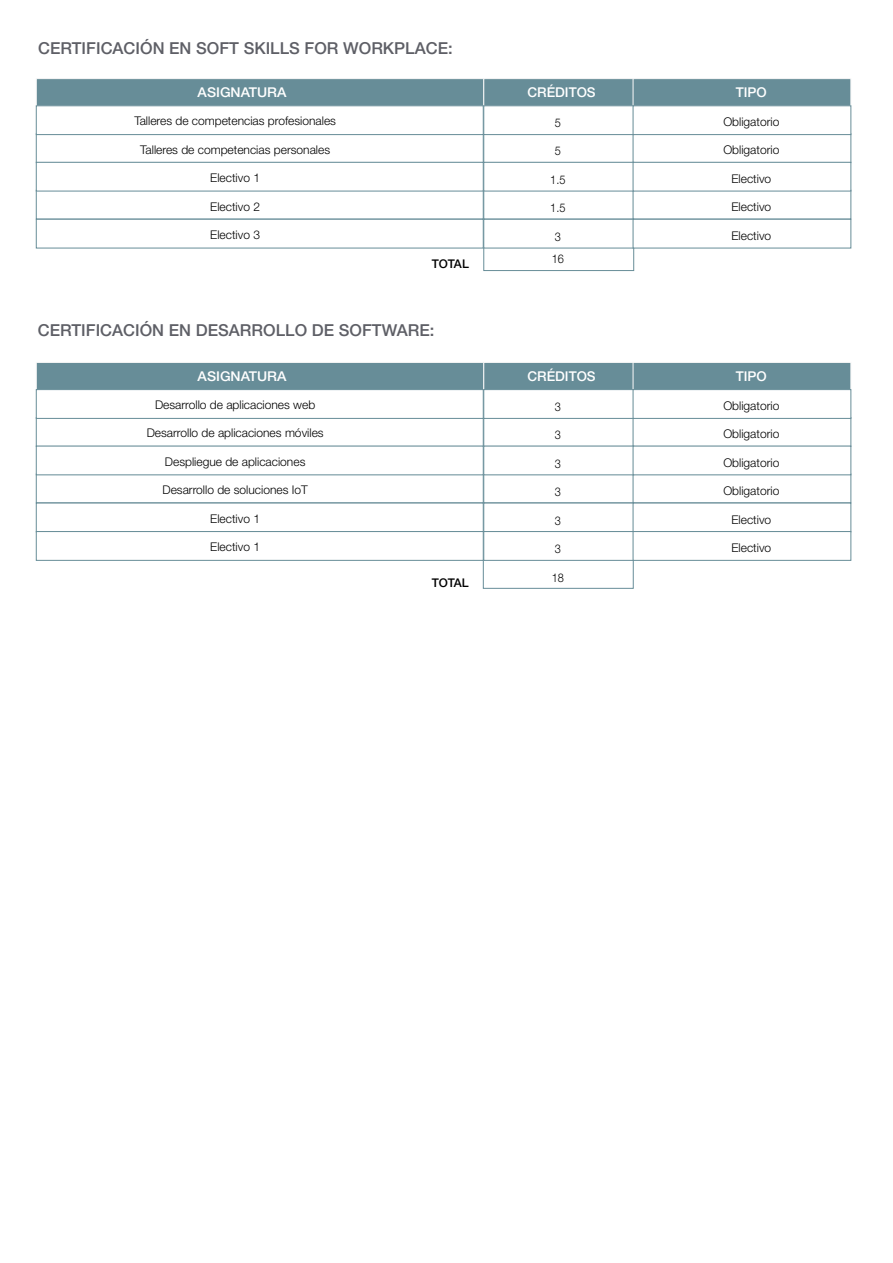
<style>
.page{position:relative;width:893px;height:1263px;background:#fff}
.page>*{position:absolute;margin:0;border:0;box-sizing:border-box;transform-origin:0 0}
.t1{font:500 16.5px "Helvetica Neue";color:#5e5f66}
.t2{font:500 13.5px "Helvetica Neue";color:#fff}
.t3{font:500 13.5px "Helvetica Neue";color:#fff;scale:1.04 1}
.t4{font:300 12px "Helvetica Neue";color:#000}
.t5{font:300 12px/22.5px "Helvetica Neue";color:#000;scale:.91 1}
.t6{font:500 12px "Helvetica Neue";color:#000}
</style>
<div class="page">
<div style="left:483px;top:241px;width:151px;height:30px;background:#fff;border:1px solid #678d98"></div>
<div style="left:36px;top:78px;width:448px;height:29px;background:#678d98;border:1px solid #f7f7f7"></div>
<div style="left:483px;top:78px;width:151px;height:29px;background:#678d98;border:1px solid #f7f7f7"></div>
<div style="left:633px;top:78px;width:218px;height:29px;background:#678d98;border:1px solid #f7f7f7"></div>
<div style="left:36px;top:105px;width:448px;height:30px;background:#fff;border:1px solid #678d98"></div>
<div style="left:483px;top:105px;width:151px;height:30px;background:#fff;border:1px solid #678d98"></div>
<div style="left:633px;top:105px;width:218px;height:30px;background:#fff;border:1px solid #678d98"></div>
<div style="left:36px;top:162px;width:448px;height:29px;background:#fff;border:1px solid #678d98"></div>
<div style="left:483px;top:162px;width:151px;height:29px;background:#fff;border:1px solid #678d98"></div>
<div style="left:633px;top:162px;width:218px;height:29px;background:#fff;border:1px solid #678d98"></div>
<div style="left:36px;top:219px;width:448px;height:29px;background:#fff;border:1px solid #678d98"></div>
<div style="left:483px;top:219px;width:151px;height:29px;background:#fff;border:1px solid #678d98"></div>
<div style="left:633px;top:219px;width:218px;height:29px;background:#fff;border:1px solid #678d98"></div>
<div style="left:36px;top:362px;width:448px;height:28px;background:#678d98;border:1px solid #f7f7f7"></div>
<div style="left:483px;top:362px;width:151px;height:28px;background:#678d98;border:1px solid #f7f7f7"></div>
<div style="left:633px;top:362px;width:218px;height:28px;background:#678d98;border:1px solid #f7f7f7"></div>
<div style="left:36px;top:389px;width:448px;height:30px;background:#fff;border:1px solid #678d98"></div>
<div style="left:483px;top:389px;width:151px;height:30px;background:#fff;border:1px solid #678d98"></div>
<div style="left:633px;top:389px;width:218px;height:30px;background:#fff;border:1px solid #678d98"></div>
<div style="left:36px;top:474px;width:448px;height:29px;background:#fff;border:1px solid #678d98"></div>
<div style="left:483px;top:474px;width:151px;height:29px;background:#fff;border:1px solid #678d98"></div>
<div style="left:633px;top:474px;width:218px;height:29px;background:#fff;border:1px solid #678d98"></div>
<div style="left:36px;top:446px;width:448px;height:29px;background:#fff;border:1px solid #678d98"></div>
<div style="left:483px;top:446px;width:151px;height:29px;background:#fff;border:1px solid #678d98"></div>
<div style="left:633px;top:446px;width:218px;height:29px;background:#fff;border:1px solid #678d98"></div>
<div style="left:483px;top:559px;width:151px;height:30px;background:#fff;border:1px solid #678d98"></div>
<div style="left:36px;top:531px;width:448px;height:30px;background:#fff;border:1px solid #678d98"></div>
<div style="left:483px;top:531px;width:151px;height:30px;background:#fff;border:1px solid #678d98"></div>
<div style="left:633px;top:531px;width:218px;height:30px;background:#fff;border:1px solid #678d98"></div>
<h1 class="t1" style="left:38px;top:38px;width:416px">CERTIFICACIÓN EN SOFT SKILLS FOR WORKPLACE:</h1>
<p class="t3" style="left:198px;top:84px;width:87px">ASIGNATURA</p>
<p class="t4" style="left:134px;top:113px;width:203px">Talleres de competencias profesionales</p>
<p class="t4" style="left:140px;top:142px;width:191px">Talleres de competencias personales</p>
<p class="t4" style="left:210px;top:170px;width:51px">Electivo 1</p>
<p class="t4" style="left:210px;top:199px;width:51px">Electivo 2</p>
<p class="t4" style="left:210px;top:227px;width:51px">Electivo 3</p>
<p class="t6" style="left:432px;top:257px;width:39px">TOTAL</p>
<h1 class="t1" style="left:38px;top:321px;width:398px">CERTIFICACIÓN EN DESARROLLO DE SOFTWARE:</h1>
<p class="t2" style="left:527px;top:84px;width:70px">CRÉDITOS</p>
<p class="t5" style="left:555px;top:111px;width:8px">5</p>
<p class="t5" style="left:555px;top:139px;width:8px">5</p>
<p class="t5" style="left:550px;top:168px;width:18px">1.5</p>
<p class="t5" style="left:550px;top:196px;width:18px">1.5</p>
<p class="t5" style="left:552px;top:225px;width:15px">3<br>16</p>
<p class="t3" style="left:198px;top:368px;width:87px">ASIGNATURA</p>
<p class="t2" style="left:527px;top:368px;width:70px">CRÉDITOS</p>
<p class="t4" style="left:155px;top:397px;width:162px">Desarrollo de aplicaciones web</p>
<p class="t4" style="left:147px;top:426px;width:178px">Desarrollo de aplicaciones móviles</p>
<p class="t4" style="left:165px;top:454px;width:142px">Despliegue de aplicaciones</p>
<p class="t4" style="left:162px;top:483px;width:147px">Desarrollo de soluciones IoT</p>
<p class="t4" style="left:210px;top:511px;width:51px">Electivo 1</p>
<p class="t4" style="left:210px;top:540px;width:51px">Electivo 1</p>
<p class="t6" style="left:432px;top:575px;width:39px">TOTAL</p>
<p class="t5" style="left:555px;top:395px;width:8px">3</p>
<p class="t5" style="left:555px;top:423px;width:8px">3</p>
<p class="t5" style="left:555px;top:452px;width:8px">3</p>
<p class="t5" style="left:555px;top:480px;width:8px">3</p>
<p class="t5" style="left:555px;top:509px;width:8px">3</p>
<p class="t5" style="left:555px;top:537px;width:8px">3</p>
<p class="t5" style="left:552px;top:566px;width:15px">18</p>
<p class="t2" style="left:736px;top:84px;width:33px">TIPO</p>
<p class="t4" style="left:723px;top:114px;width:58px">Obligatorio</p>
<p class="t4" style="left:723px;top:143px;width:58px">Obligatorio</p>
<p class="t4" style="left:731px;top:171px;width:41px">Electivo</p>
<p class="t4" style="left:731px;top:200px;width:41px">Electivo</p>
<p class="t4" style="left:731px;top:228px;width:41px">Electivo</p>
<p class="t2" style="left:736px;top:368px;width:33px">TIPO</p>
<p class="t4" style="left:723px;top:398px;width:58px">Obligatorio</p>
<p class="t4" style="left:723px;top:426px;width:58px">Obligatorio</p>
<p class="t4" style="left:723px;top:455px;width:58px">Obligatorio</p>
<p class="t4" style="left:723px;top:483px;width:58px">Obligatorio</p>
<p class="t4" style="left:731px;top:512px;width:41px">Electivo</p>
<p class="t4" style="left:731px;top:540px;width:41px">Electivo</p>
</div>
